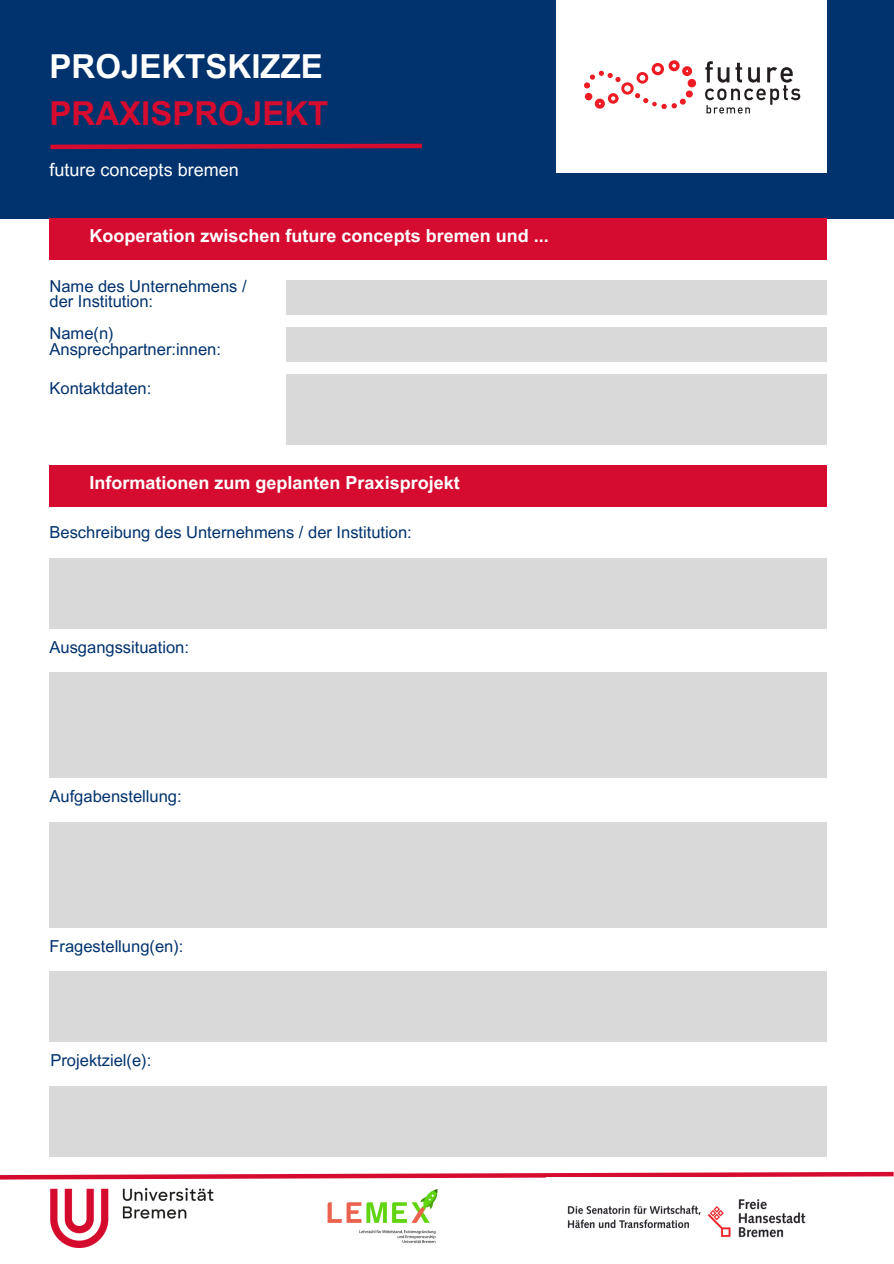
<style>
.page{position:relative;width:894px;height:1264px;background:#fff}
.page>*{position:absolute;margin:0;border:0;box-sizing:border-box;transform-origin:0 0}
.t1{font:700 33px/46.2px "Arial MT Pro";color:#fff}
.t2{font:700 18px "Arial MT Pro";color:#fff}
.t3{font:18px "Arial MT Pro";color:#fff}
.t4{font:16.5px "Arial MT Pro";color:#00326d}
.s1{color:#d50c2f}
</style>
<div class="page">
<div style="left:0;top:0;width:893px;height:218px;background:#00326d"></div>
<div style="left:556px;top:0;width:270px;height:173px;background:#fff"></div>
<svg style="left:705px;top:61px;width:95px;height:53px"></svg>
<div style="left:687px;top:79px;width:9px;height:8px;background:#ed1c24;border-radius:50%"></div>
<svg style="left:584px;top:60px;width:108px;height:49px"></svg>
<svg style="left:50px;top:143px;width:372px;height:7px"></svg>
<div style="left:49px;top:218px;width:777px;height:41px;background:#d50c2f"></div>
<div style="left:286px;top:280px;width:540px;height:34px;background:#d9d9d9"></div>
<div style="left:49px;top:465px;width:777px;height:41px;background:#d50c2f"></div>
<div style="left:286px;top:327px;width:540px;height:35px;background:#d9d9d9"></div>
<div style="left:286px;top:374px;width:540px;height:70px;background:#d9d9d9"></div>
<div style="left:49px;top:672px;width:777px;height:106px;background:#d9d9d9"></div>
<div style="left:49px;top:822px;width:777px;height:105px;background:#d9d9d9"></div>
<div style="left:49px;top:558px;width:777px;height:70px;background:#d9d9d9"></div>
<div style="left:49px;top:971px;width:777px;height:71px;background:#d9d9d9"></div>
<div style="left:49px;top:1085px;width:777px;height:71px;background:#d9d9d9"></div>
<svg style="left:0;top:1171px;width:893px;height:9px"></svg>
<img style="left:50px;top:1188px;width:164px;height:59px">
<img style="left:327px;top:1188px;width:111px;height:56px">
<img style="left:546px;top:1177px;width:280px;height:61px">
<h1 class="t1" style="left:49px;top:48px;width:280px">PROJEKTSKIZZE<br><span class="s1">PRAXISPROJEKT</span></h1>
<p class="t3" style="left:49px;top:163px;width:191px">future concepts bremen</p>
<p class="t2" style="left:89px;top:229px;width:461px">Kooperation zwischen future concepts bremen und ...</p>
<h2 class="t4" style="left:49px;top:279px;width:199px">Name des Unternehmens /</h2>
<p class="t4" style="left:49px;top:295px;width:105px">der Institution:</p>
<p class="t4" style="left:49px;top:327px;width:66px">Name(n)</p>
<p class="t4" style="left:49px;top:342px;width:173px">Ansprechpartner:innen:</p>
<p class="t4" style="left:49px;top:382px;width:103px">Kontaktdaten:</p>
<p class="t2" style="left:89px;top:476px;width:372px">Informationen zum geplanten Praxisprojekt</p>
<h2 class="t4" style="left:49px;top:526px;width:364px">Beschreibung des Unternehmens / der Institution:</h2>
<p class="t4" style="left:50px;top:640px;width:141px">Ausgangssituation:</p>
<p class="t4" style="left:50px;top:790px;width:133px">Aufgabenstellung:</p>
<p class="t4" style="left:50px;top:940px;width:135px">Fragestellung(en):</p>
<p class="t4" style="left:50px;top:1054px;width:102px">Projektziel(e):</p>
</div>
